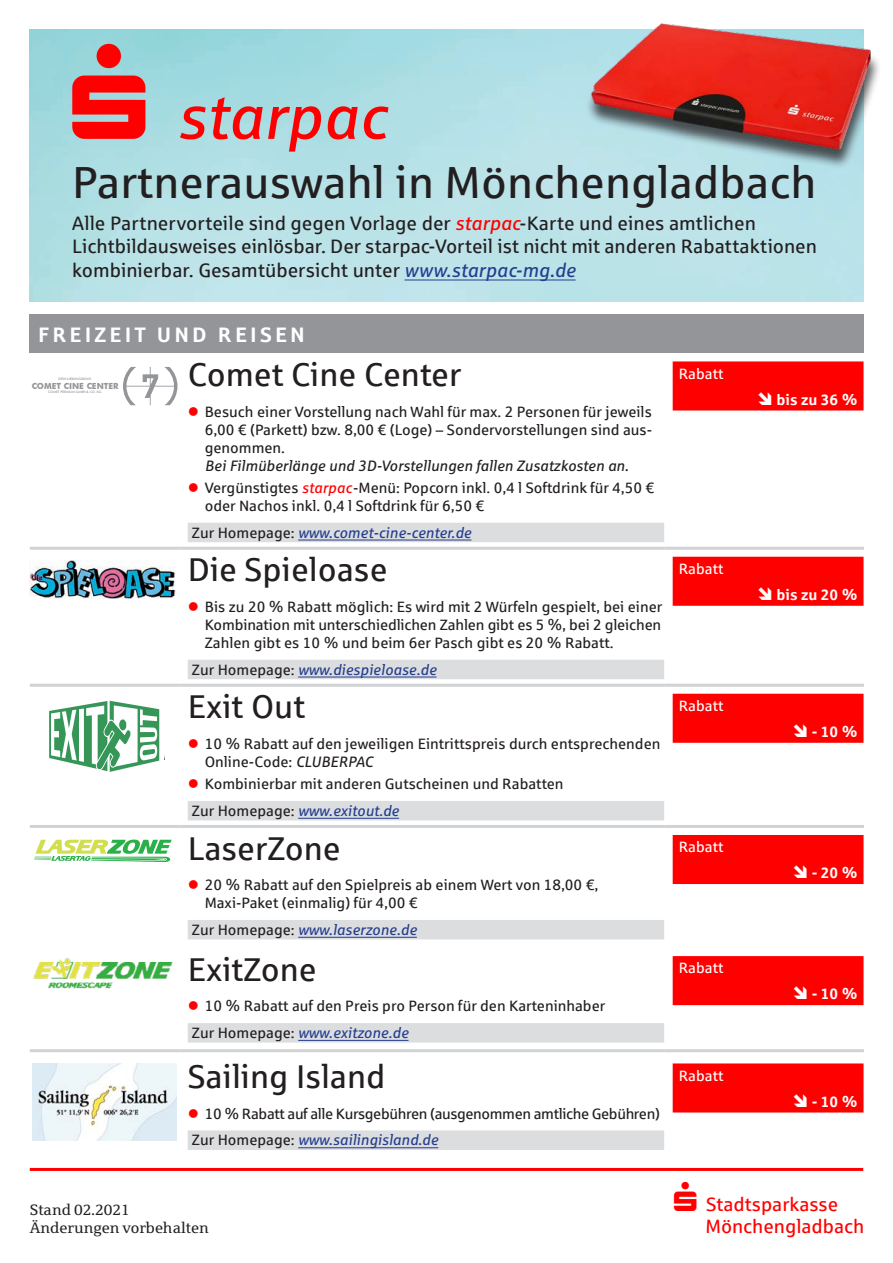
<style>
.page{position:relative;width:893px;height:1263px;background:#fff}
.page>*{position:absolute;margin:0;border:0;box-sizing:border-box;transform-origin:0 0}
.t1{font:italic 63px "Sparkasse Rg";color:#f00}
.t2{font:45px "Sparkasse Rg";color:#231f20}
.Head_Partner{font:33px "Sparkasse Rg";color:#231f20}
.Kapitelhead{font:700 21px "Sparkasse Rg";letter-spacing:.15em;color:#fff}
.t3{font:19.5px/23.4px "Sparkasse Rg";color:#231f20}
.t4{font:19.35px/22px "Sparkasse Rg";color:#f00}
.t5{font:15px/18px "Sparkasse Rg";color:#231f20}
.Zur_Homepape{font:italic 15px "Sparkasse Rg";color:#253f8e}
.t6{font:15px "Sparkasse Rg";letter-spacing:-.025em;color:#231f20}
.Ermäßigung_1{font:15px "Sparkasse Rg";color:#fff}
.t7{font:15px/18px "Sparkasse Serif";color:#231f20}
.t8{font:700 15px "Sparkasse Rg";color:#fff}
.t9{font:italic 500 11.4px "Raleway";color:#231f20;scale:.95 1}
.t10{font:700 8.4px "Futura BT";color:#939598}
.t11{font:italic 500 8.1px "Raleway";color:#231f20;scale:.95 1}
.t12{font:500 3.3px "Futura BT";color:#939598}
.s1{font-style:italic;color:#f00}
.s2{font-style:italic;color:#253f8e}
.s3{font-style:italic}
.s4{font-style:normal;color:#231f20}
</style>
<div class="page">
<hr style="left:30px;top:1168px;width:833px;height:3px;background:#f00">
<hr style="left:404px;top:279px;width:172px;height:1px;background:#253f8e">
<div style="left:585px;top:27px;width:296px;height:142px;background:#231f20;opacity:.75"></div>
<img style="left:584px;top:23px;width:296px;height:135px">
<div style="left:30px;top:315px;width:834px;height:38px;background:#939598"></div>
<hr style="left:30px;top:547px;width:149px;height:3px;background:#d1d2d4">
<hr style="left:179px;top:547px;width:485px;height:3px;background:#d1d2d4">
<hr style="left:664px;top:547px;width:200px;height:3px;background:#d1d2d4">
<hr style="left:30px;top:684px;width:149px;height:3px;background:#d1d2d4">
<hr style="left:179px;top:684px;width:485px;height:3px;background:#d1d2d4">
<hr style="left:664px;top:684px;width:200px;height:3px;background:#d1d2d4">
<hr style="left:30px;top:825px;width:149px;height:3px;background:#d1d2d4">
<hr style="left:179px;top:825px;width:485px;height:3px;background:#d1d2d4">
<hr style="left:664px;top:825px;width:200px;height:3px;background:#d1d2d4">
<hr style="left:30px;top:1049px;width:149px;height:3px;background:#d1d2d4">
<hr style="left:179px;top:1049px;width:485px;height:3px;background:#d1d2d4">
<hr style="left:664px;top:1049px;width:200px;height:3px;background:#d1d2d4">
<svg style="left:123px;top:367px;width:54px;height:38px"></svg>
<div style="left:188px;top:523px;width:476px;height:19px;background:#dcdddf"></div>
<hr style="left:298px;top:540px;width:173px;height:1px;background:#253f8e">
<img style="left:30px;top:561px;width:145px;height:37px">
<div style="left:188px;top:660px;width:476px;height:19px;background:#dcdddf"></div>
<hr style="left:298px;top:677px;width:139px;height:1px;background:#253f8e">
<svg style="left:49px;top:701px;width:110px;height:71px"></svg>
<div style="left:188px;top:801px;width:476px;height:19px;background:#dcdddf"></div>
<hr style="left:298px;top:818px;width:101px;height:1px;background:#253f8e">
<svg style="left:34px;top:839px;width:138px;height:23px"></svg>
<div style="left:188px;top:920px;width:476px;height:19px;background:#dcdddf"></div>
<hr style="left:298px;top:937px;width:119px;height:1px;background:#253f8e">
<img style="left:33px;top:958px;width:140px;height:30px">
<div style="left:188px;top:1023px;width:476px;height:19px;background:#dcdddf"></div>
<hr style="left:298px;top:1040px;width:111px;height:1px;background:#253f8e">
<img style="left:32px;top:1063px;width:145px;height:77px">
<div style="left:188px;top:1130px;width:476px;height:20px;background:#dcdddf"></div>
<hr style="left:298px;top:1147px;width:140px;height:1px;background:#253f8e">
<svg style="left:72px;top:42px;width:73px;height:97px;background:#9dd8dd"></svg>
<div style="left:673px;top:361px;width:190px;height:49px;background:#f00"></div>
<div style="left:673px;top:557px;width:190px;height:49px;background:#f00"></div>
<div style="left:673px;top:694px;width:190px;height:49px;background:#f00"></div>
<div style="left:673px;top:835px;width:190px;height:49px;background:#f00"></div>
<div style="left:673px;top:956px;width:190px;height:49px;background:#f00"></div>
<div style="left:673px;top:1063px;width:190px;height:49px;background:#f00"></div>
<h1 class="t1" style="left:177px;top:78px;width:211px">starpac</h1>
<h2 class="t2" style="left:72px;top:155px;width:746px">Partnerauswahl in Mönchengladbach</h2>
<h3 class="t3" style="left:72px;top:211px;width:746px">Alle Partnervorteile sind gegen Vorlage der <span class="s1">starpac</span>-Karte und eines amtlichen<br>Lichtbildausweises einlösbar. Der starpac-Vorteil ist nicht mit anderen Rabattaktionen kombinierbar. Gesamtübersicht unter <span class="s2">www.starpac-mg.de</span></h3>
<p class="Kapitelhead" style="left:38px;top:321px;width:268px">FREIZEIT UND REISEN</p>
<p class="t12" style="left:59px;top:377px;width:34px">DEIN LIEBLINGSKINO</p>
<p class="t10" style="left:32px;top:380px;width:88px">COMET CINE CENTER</p>
<p class="t12" style="left:48px;top:390px;width:55px">COMET PREMIUM GMBH &amp; CO. KG</p>
<p class="Head_Partner" style="left:188px;top:354px;width:275px">Comet Cine Center</p>
<p class="t5" style="left:205px;top:402px;width:449px">Besuch einer Vorstellung nach Wahl für max. 2 Personen für jeweils 6,00 € (Parkett) bzw. 8,00 € (Loge) – Sondervorstellungen sind aus&shy;genommen.<br><span class="s3">Bei Filmüberlänge und 3D-Vorstellungen fallen Zusatzkosten an.</span></p>
<p class="t5" style="left:205px;top:478px;width:451px">Vergünstigtes <span class="s1">starpac</span>-Menü: Popcorn inkl. 0,4 l Softdrink für 4,50 € oder Nachos inkl. 0,4 l Softdrink für 6,50 €</p>
<p class="Zur_Homepape" style="left:192px;top:523px;width:281px"><span class="s4">Zur Homepage:</span> www.comet-cine-center.de</p>
<p class="Head_Partner" style="left:188px;top:549px;width:201px">Die Spieloase</p>
<p class="t5" style="left:205px;top:597px;width:459px;text-align:justify">Bis zu 20 % Rabatt möglich: Es wird mit 2 Würfeln gespielt, bei einer Kombination mit unterschiedlichen Zahlen gibt es 5 %, bei 2 gleichen Zahlen gibt es 10 % und beim 6er Pasch gibt es 20 % Rabatt.</p>
<p class="Zur_Homepape" style="left:192px;top:660px;width:246px"><span class="s4">Zur Homepage:</span> www.diespieloase.de</p>
<p class="Head_Partner" style="left:188px;top:686px;width:119px">Exit Out</p>
<p class="t5" style="left:205px;top:734px;width:457px">10 % Rabatt auf den jeweiligen Eintrittspreis durch entsprechenden<br>Online-Code: <span class="s3">CLUBERPAC</span></p>
<p class="t5" style="left:205px;top:775px;width:360px">Kombinierbar mit anderen Gutscheinen und Rabatten</p>
<p class="Zur_Homepape" style="left:192px;top:801px;width:209px"><span class="s4">Zur Homepage:</span> www.exitout.de</p>
<p class="t11" style="left:212px;top:712px;width:16px">Das</p>
<p class="t11" style="left:215px;top:739px;width:8px">in</p>
<p class="t9" style="left:164px;top:749px;width:118px">MÖNCHENGLADBACH</p>
<p class="Head_Partner" style="left:188px;top:828px;width:154px">LaserZone</p>
<p class="t5" style="left:205px;top:876px;width:395px">20 % Rabatt auf den Spielpreis ab einem Wert von 18,00 €,<br>Maxi-Paket (einmalig) für 4,00 €</p>
<p class="Zur_Homepape" style="left:192px;top:920px;width:226px"><span class="s4">Zur Homepage:</span> www.laserzone.de</p>
<p class="Head_Partner" style="left:188px;top:949px;width:131px">ExitZone</p>
<p class="t5" style="left:205px;top:997px;width:402px">10 % Rabatt auf den Preis pro Person für den Karteninhaber</p>
<p class="Zur_Homepape" style="left:192px;top:1023px;width:218px"><span class="s4">Zur Homepage:</span> www.exitzone.de</p>
<p class="Head_Partner" style="left:188px;top:1056px;width:199px">Sailing Island</p>
<p class="t6" style="left:205px;top:1104px;width:457px">10 % Rabatt auf alle Kursgebühren (ausgenommen amtliche Gebühren)</p>
<p class="Zur_Homepape" style="left:192px;top:1131px;width:248px"><span class="s4">Zur Homepage:</span> www.sailingisland.de</p>
<p class="Ermäßigung_1" style="left:679px;top:364px;width:46px">Rabatt</p>
<p class="Ermäßigung_1" style="left:679px;top:559px;width:46px">Rabatt</p>
<p class="Ermäßigung_1" style="left:679px;top:696px;width:46px">Rabatt</p>
<p class="Ermäßigung_1" style="left:679px;top:838px;width:46px">Rabatt</p>
<p class="Ermäßigung_1" style="left:679px;top:959px;width:46px">Rabatt</p>
<p class="Ermäßigung_1" style="left:679px;top:1066px;width:46px">Rabatt</p>
<p class="t8" style="left:776px;top:390px;width:83px">bis zu 36 %</p>
<p class="t8" style="left:776px;top:585px;width:83px">bis zu 20 %</p>
<p class="t8" style="left:812px;top:722px;width:47px">- 10 %</p>
<p class="t8" style="left:812px;top:863px;width:47px">- 20 %</p>
<p class="t8" style="left:812px;top:984px;width:47px">- 10 %</p>
<p class="t8" style="left:812px;top:1092px;width:47px">- 10 %</p>
<p class="t7" style="left:30px;top:1201px;width:181px">Stand 02.2021<br>Änderungen vorbehalten</p>
<p class="t4" style="left:705px;top:1193px;width:161px">Stadtsparkasse<br>Mönchengladbach</p>
</div>
